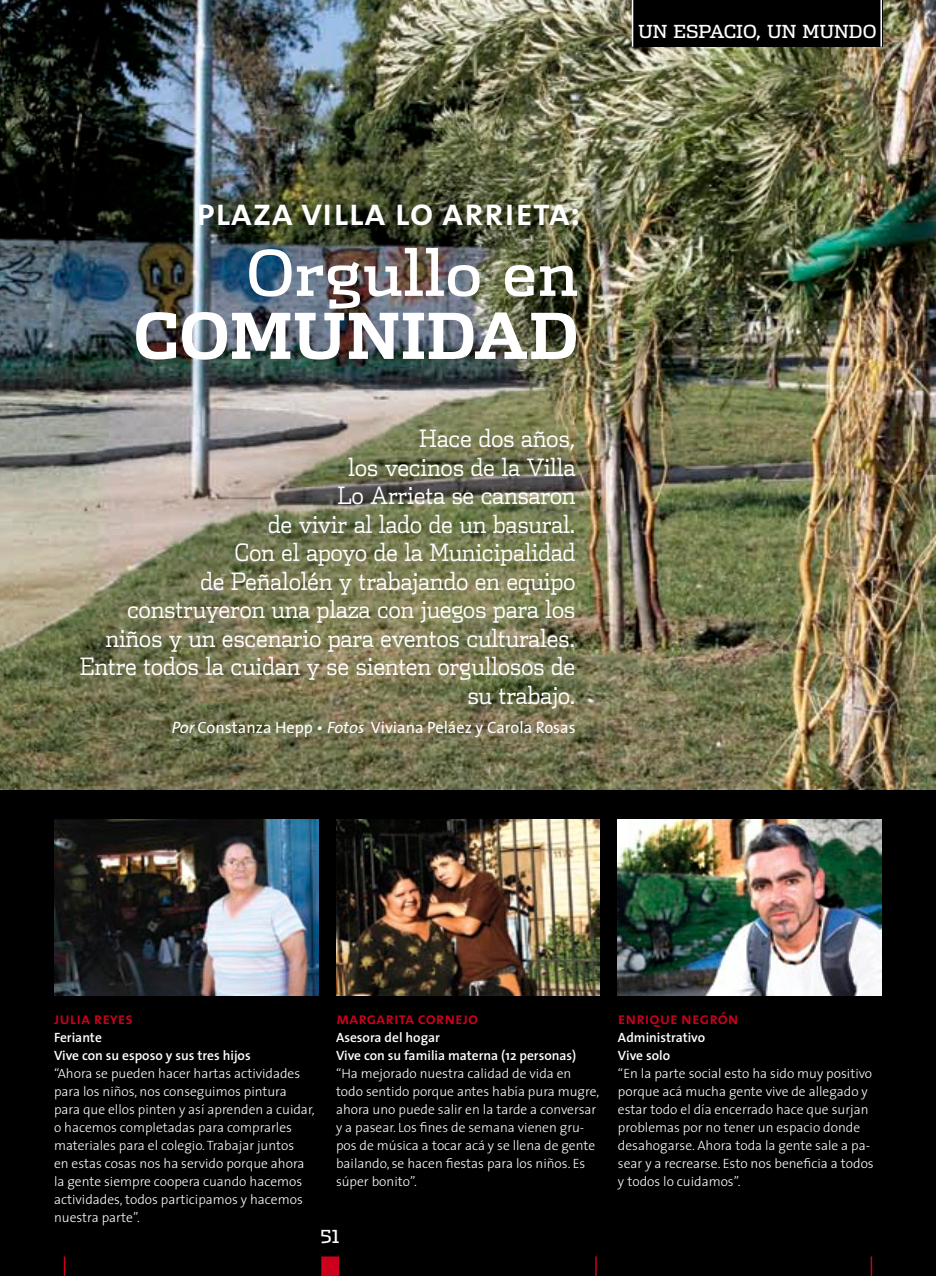
<style>
.page{position:relative;width:936px;height:1276px;background:#fff}
.page>*{position:absolute;margin:0;border:0;box-sizing:border-box;transform-origin:0 0}
.t1{font:63px "Dispatch";color:#fff}
.t2{font:700 63px "Dispatch";color:#fff}
.t3{font:39px "The Sans Semi Bold Caps";color:#fff}
.texto_gremiales{font:300 24px/28.5px "Dispatch";letter-spacing:-.02em;color:#fff;text-align:right;scale:.92 1}
.t4{font:18px "Dispatch";color:#fff}
.texto_gremiales-2{font:16.5px "The Sans";color:#fff}
.Subtitulo_interiore{font:16.5px "The Sans Semi Bold Caps";color:#cc001c}
.texto_gremiales-3{font:300 13.5px/18px "The Sans";color:#fff}
.texto_gremiales-4{font:600 13.5px "The Sans";color:#fff}
.s1{font-style:italic}
</style>
<div class="page">
<div style="left:0;top:0;width:935px;height:1276px;background:#000"></div>
<img style="left:0;top:0;width:935px;height:789px">
<div style="left:632px;top:0;width:250px;height:47px;background:#000"></div>
<img style="left:54px;top:819px;width:264px;height:176px">
<img style="left:336px;top:819px;width:264px;height:176px">
<img style="left:618px;top:819px;width:263px;height:176px">
<hr style="left:631px;top:0;width:2px;height:47px;background:#fff">
<hr style="left:880px;top:0;width:1px;height:47px;background:#fff">
<svg style="left:64px;top:1256px;width:1px;height:20px"></svg>
<svg style="left:595px;top:1256px;width:1px;height:20px"></svg>
<hr style="left:870px;top:1256px;width:2px;height:20px;background:#cc001c">
<div style="left:321px;top:1256px;width:18px;height:20px;background:#cc001c"></div>
<h3 class="t4" style="left:638px;top:20px;width:240px">UN ESPACIO, UN MUNDO</h3>
<h2 class="t3" style="left:196px;top:179px;width:386px">plaza villa lo arrieta:</h2>
<h1 class="t1" style="left:246px;top:231px;width:334px">Orgullo en</h1>
<h1 class="t2" style="left:133px;top:292px;width:446px">COMUNIDAD</h1>
<p class="texto_gremiales" style="left:80px;top:423px;width:540px">Hace dos años,<br>los vecinos de la Villa<br>Lo Arrieta se cansaron<br>de vivir al lado de un basural.<br>Con el apoyo de la Municipalidad<br>de Peñalolén y trabajando en equipo construyeron una plaza con juegos para los niños y un escenario para eventos culturales.<br>Entre todos la cuidan y se sienten orgullosos de su trabajo.</p>
<p class="texto_gremiales-2" style="left:172px;top:713px;width:405px"><span class="s1">Por</span> Constanza Hepp • <span class="s1">Fotos</span> Viviana Peláez y Carola Rosas</p>
<p class="Subtitulo_interiore" style="left:54px;top:1005px;width:80px">julia reyes</p>
<p class="texto_gremiales-4" style="left:54px;top:1026px;width:49px">Feriante</p>
<p class="texto_gremiales-4" style="left:54px;top:1044px;width:198px">Vive con su esposo y sus tres hijos</p>
<p class="texto_gremiales-3" style="left:54px;top:1064px;width:262px">“Ahora se pueden hacer hartas actividades para los niños, nos conseguimos pintura para que ellos pinten y así aprenden a cuidar, o hacemos completadas para comprarles materiales para el colegio. Trabajar juntos<br>en estas cosas nos ha servido porque ahora la gente siempre coopera cuando hacemos actividades, todos participamos y hacemos nuestra parte”.</p>
<p class="Subtitulo_interiore" style="left:336px;top:1005px;width:144px">margarita cornejo</p>
<p class="texto_gremiales-4" style="left:336px;top:1026px;width:105px">Asesora del hogar</p>
<p class="texto_gremiales-4" style="left:336px;top:1044px;width:242px">Vive con su familia materna (12 personas)</p>
<p class="texto_gremiales-3" style="left:336px;top:1064px;width:265px">“Ha mejorado nuestra calidad de vida en todo sentido porque antes había pura mugre, ahora uno puede salir en la tarde a conversar y a pasear. Los fines de semana vienen gru&shy;pos de música a tocar acá y se llena de gente bailando, se hacen fiestas para los niños. Es súper bonito”.</p>
<h3 class="t4" style="left:320px;top:1224px;width:20px">51</h3>
<p class="Subtitulo_interiore" style="left:618px;top:1005px;width:122px">enrique negrón</p>
<p class="texto_gremiales-4" style="left:618px;top:1026px;width:89px">Administrativo</p>
<p class="texto_gremiales-4" style="left:618px;top:1044px;width:54px">Vive solo</p>
<p class="texto_gremiales-3" style="left:618px;top:1064px;width:257px">“En la parte social esto ha sido muy positivo porque acá mucha gente vive de allegado y estar todo el día encerrado hace que surjan problemas por no tener un espacio donde desahogarse. Ahora toda la gente sale a pa&shy;sear y a recrearse. Esto nos beneficia a todos y todos lo cuidamos”.</p>
</div>
